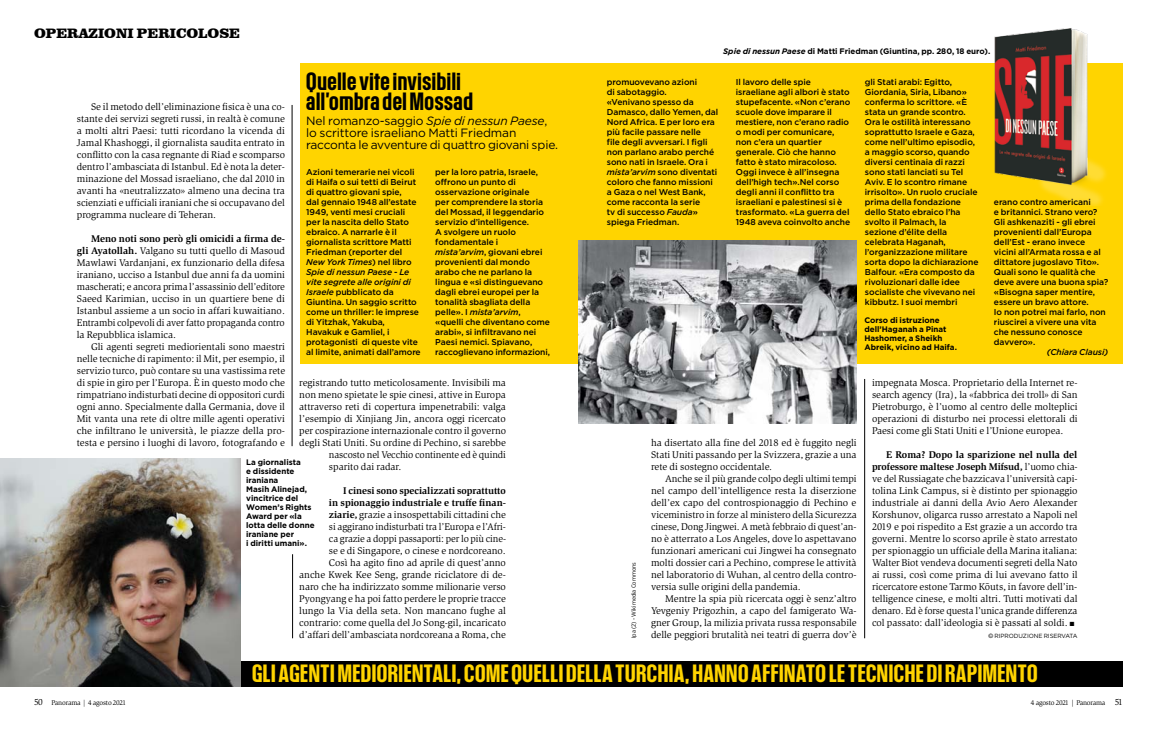
<style>
.page{position:relative;width:1157px;height:729px;background:#fff}
.page>*{position:absolute;margin:0;border:0;box-sizing:border-box;transform-origin:0 0}
.t1{font:500 24px "FC Kaiser";letter-spacing:.025em;color:#ffd400}
.t2{font:500 24px/20px "FC Kaiser";letter-spacing:.025em;color:#000}
.t3{font:900 14px "Clarendon BT";color:#000}
.t4{font:12px/12px "Gotham";letter-spacing:-.01em;color:#000}
.t5{font:10px/12px "Slimbach Std";color:#000;text-align:justify}
.t6{font:500 8.5px/10px "Gotham";letter-spacing:-.005em;color:#000}
.t7{font:italic 500 8.5px "Gotham";letter-spacing:-.005em;color:#000}
.t8{font:700 8px/9px "Gotham";color:#000}
.t9{font:7px "Slimbach Std";letter-spacing:-.025em;color:#000}
.t10{font:6px "Gotham Narrow";color:#000}
.t11{font:6px "Gotham";letter-spacing:-.01em;color:#000}
.s1{font-style:italic}
.s2{font-weight:700}
.s3{font-family:"Helvetica Neue"}
.s4{font-size:9px}
</style>
<div class="page">
<div style="left:300px;top:63px;width:823px;height:300px;background:#ffd400"></div>
<img style="left:994px;top:28px;width:112px;height:178px">
<hr style="left:292px;top:105px;width:1px;height:341px;background:#000">
<hr style="left:292px;top:554px;width:1px;height:84px;background:#000">
<hr style="left:864px;top:379px;width:1px;height:259px;background:#000">
<div style="left:197px;top:660px;width:926px;height:26px;background:#000"></div>
<img style="left:0;top:458px;width:241px;height:228px">
<img style="left:578px;top:240px;width:278px;height:183px">
<h2 class="t3" style="left:34px;top:24px;width:208px">OPERAZIONI PERICOLOSE</h2>
<p class="t8" style="left:723px;top:47px;width:269px"><span class="s1">Spie di nessun Paese</span> di Matti Friedman (Giuntina, pp. 280, 18 euro).</p>
<h1 class="t2" style="left:306px;top:70px;width:168px">QUELLE VITE INVISIBILI<br>ALL’OMBRA DEL MOSSAD</h1>
<p class="t4" style="left:306px;top:115px;width:253px">N el romanzo-saggio <span class="s1">Spie di nessun Paese</span>, lo scrittore israeliano Matti Friedman racconta le avventure di quattro giovani spie.</p>
<p class="t6" style="left:607px;top:77px;width:113px">promuovevano azioni<br>di sabotaggio.<br>«Venivano spesso da<br>Damasco, dallo Yemen, dal<br>Nord Africa. E per loro era più facile passare nelle<br>file degli avversari. I figli non parlano arabo perché sono nati in Israele. Ora i <span class="s1">mista’arvim</span> sono diventati coloro che fanno missioni a Gaza o nel West Bank, come racconta la serie<br>tv di successo <span class="s1">Fauda</span>» spiega Friedman.</p>
<p class="t6" style="left:736px;top:77px;width:116px">Il lavoro delle spie israeliane agli albori è stato stupefacente. «Non c’erano scuole dove imparare il mestiere, non c’erano radio o modi per comunicare, non c’era un quartier generale. Ciò che hanno fatto è stato miracoloso.<br>Oggi invece è all’insegna dell’high tech».Nel corso degli anni il conflitto tra israeliani e palestinesi si è trasformato. «La guerra del<br>1948 aveva coinvolto anche</p>
<p class="t6" style="left:865px;top:77px;width:115px">gli Stati arabi: Egitto,<br>Giordania, Siria, Libano» conferma lo scrittore. «È stata un grande scontro.<br>Ora le ostilità interessano soprattutto Israele e Gaza, come nell’ultimo episodio, a maggio scorso, quando diversi centinaia di razzi sono stati lanciati su Tel<br>Aviv. E lo scontro rimane irrisolto». Un ruolo cruciale prima della fondazione dello Stato ebraico l’ha svolto il Palmach, la sezione d’élite della celebrata Haganah, l’organizzazione militare sorta dopo la dichiarazione<br>Balfour. «Era composto da rivoluzionari dalle idee socialiste che vivevano nei kibbutz. I suoi membri</p>
<p class="t5" style="left:77px;top:101px;width:210px;text-indent:14px">Se il metodo dell’eliminazione fisica è una co&shy;stante dei servizi segreti russi, in realtà è comune a molti altri Paesi: tutti ricordano la vicenda di Jamal Khashoggi, il giornalista saudita entrato in conflitto con la casa regnante di Riad e scomparso dentro l’ambasciata di Istanbul. Ed è nota la deter&shy;minazione del Mossad israeliano, che dal 2010 in avanti ha «neutralizzato» almeno una decina tra scienziati e ufficiali iraniani che si occupavano del programma nucleare di Teheran.</p>
<p class="t5" style="left:77px;top:233px;width:210px;text-indent:14px"><span class="s2">Meno noti sono però gli omicidi a firma de&shy;gli Ayatollah.</span> Valgano su tutti quello di Masoud Mawlawi Vardanjani, ex funzionario della difesa iraniano, ucciso a Istanbul due anni fa da uomini mascherati; e ancora prima l’assassinio dell’editore Saeed Karimian, ucciso in un quartiere bene di Istanbul assieme a un socio in affari kuwaitiano.<br>Entrambi colpevoli di aver fatto propaganda contro la Repubblica islamica.</p>
<p class="t5" style="left:77px;top:341px;width:210px;text-indent:14px">Gli agenti segreti mediorientali sono maestri nelle tecniche di rapimento: il Mit, per esempio, il servizio turco, può contare su una vastissima rete di spie in giro per l’Europa. È in questo modo che rimpatriano indisturbati decine di oppositori curdi ogni anno. Specialmente dalla Germania, dove il Mit vanta una rete di oltre mille agenti operativi che infiltrano le università, le piazze della pro&shy;testa e persino i luoghi di lavoro, fotografando e</p>
<p class="t6" style="left:306px;top:167px;width:116px">Azioni temerarie nei vicoli di Haifa o sui tetti di Beirut di quattro giovani spie,<br>dal gennaio 1948 all’estate<br>1949, venti mesi cruciali per la nascita dello Stato ebraico. A narrarle è il giornalista scrittore Matti<br>Friedman (reporter del<br><span class="s1">New York Times</span>) nel libro<br><span class="s1">Spie di nessun Paese</span> - <span class="s1">Le vite segrete alle origini di<br>Israele</span> pubblicato da<br>Giuntina. Un saggio scritto come un thriller: le imprese di Yitzhak, Yakuba,<br>Havakuk e Gamliel, i protagonisti di queste vite al limite, animati dall’amore</p>
<p class="t6" style="left:435px;top:167px;width:116px">per la loro patria, Israele, offrono un punto di osservazione originale<br>per comprendere la storia del Mossad, il leggendario servizio d’intelligence.<br>A svolgere un ruolo fondamentale i <span class="s1">mista’arvim</span>, giovani ebrei provenienti dal mondo arabo che ne parlano la lingua e «si distinguevano dagli ebrei europei per la tonalità sbagliata della pelle». I <span class="s1">mista’arvim</span>, «quelli che diventano come arabi», si infiltravano nei<br>Paesi nemici. Spiavano, raccoglievano informazioni,</p>
<p class="t6" style="left:994px;top:197px;width:116px">erano contro americani<br>e britannici. Strano vero?<br>Gli ashkenaziti - gli ebrei provenienti dall’Europa dell’Est - erano invece vicini all’Armata rossa e al dittatore jugoslavo Tito».<br>Quali sono le qualità che deve avere una buona spia? «Bisogna saper mentire, essere un bravo attore.<br>Io non potrei mai farlo, non riuscirei a vivere una vita che nessuno conosce davvero».</p>
<p class="t7" style="left:1046px;top:346px;width:63px">(Chiara Clausi)</p>
<p class="t8" style="left:864px;top:316px;width:94px">Corso di istruzione dell’Haganah a Pinat<br>Hashomer, a Sheikh<br>Abreik, vicino ad Haifa.</p>
<p class="t5" style="left:299px;top:377px;width:208px">registrando tutto meticolosamente. Invisibili ma</p>
<p class="t5" style="left:299px;top:389px;width:208px">non meno spietate le spie cinesi, attive in Europa</p>
<p class="t5" style="left:299px;top:401px;width:208px">attraverso reti di copertura impenetrabili: valga</p>
<p class="t5" style="left:299px;top:413px;width:208px">l’esempio di Xinjiang Jin, ancora oggi ricercato</p>
<p class="t5" style="left:299px;top:425px;width:208px">per cospirazione internazionale contro il governo</p>
<p class="t5" style="left:299px;top:437px;width:208px">degli Stati Uniti. Su ordine di Pechino, si sarebbe</p>
<p class="t5" style="left:329px;top:449px;width:178px">nascosto nel Vecchio continente ed è quindi</p>
<p class="t5" style="left:329px;top:461px;width:74px">sparito dai radar.</p>
<p class="t5" style="left:299px;top:485px;width:208px;text-align:right"><span class="s2">I cinesi sono specializzati soprattutto<br>in spionaggio industriale e truffe finan&shy;ziarie,</span> grazie a insospettabili cittadini che<br>si aggirano indisturbati tra l’Europa e l’Afri-<br>ca grazie a doppi passaporti: per lo più cine-<br>se e di Singapore, o cinese e nordcoreano.<br>Così ha agito fino ad aprile di quest’anno<br>anche Kwek Kee Seng, grande riciclatore di de&shy;naro che ha indirizzato somme milionarie verso Pyongyang e ha poi fatto perdere le proprie tracce lungo la Via della seta. Non mancano fughe al contrario: come quella del Jo Song-gil, incaricato d’affari dell’ambasciata nordcoreana a Roma, che</p>
<h1 class="t1" style="left:252px;top:656px;width:787px">GLI AGENTI MEDIORIENTALI, COME QUELLI DELLA TURCHIA, HANNO AFFINATO LE TECNICHE DI RAPIMENTO</h1>
<p class="t5" style="left:872px;top:377px;width:207px">impegnata Mosca. Proprietario della Internet re&shy;search agency (Ira), la «fabbrica dei troll» di San Pietroburgo, è l’uomo al centro delle molteplici operazioni di disturbo nei processi elettorali di Paesi come gli Stati Uniti e l’Unione europea.</p>
<p class="t5" style="left:872px;top:449px;width:207px;text-indent:14px"><span class="s2">E Roma? Dopo la sparizione nel nulla del professore maltese Joseph Mifsud,</span> l’uomo chia&shy;ve del Russiagate che bazzicava l’università capi&shy;tolina Link Campus, si è distinto per spionaggio industriale ai danni della Avio Aero Alexander Korshunov, oligarca russo arrestato a Napoli nel 2019 e poi rispedito a Est grazie a un accordo tra governi. Mentre lo scorso aprile è stato arrestato per spionaggio un ufficiale della Marina italiana:<br>Walter Biot vendeva documenti segreti della Nato ai russi, così come prima di lui avevano fatto il ricercatore estone Tarmo Kõuts, in favore dell’in&shy;telligence cinese, e molti altri. Tutti motivati dal denaro. Ed è forse questa l’unica grande differenza col passato: dall’ideologia si è passati al soldi. ■</p>
<p class="t11" style="left:988px;top:632px;width:90px"><span class="s3">©</span> riproduzione riservata</p>
<p class="t5" style="left:651px;top:437px;width:207px">ha disertato alla fine del 2018 ed è fuggito negli Stati Uniti passando per la Svizzera, grazie a una rete di sostegno occidentale.</p>
<p class="t5" style="left:651px;top:473px;width:207px;text-indent:14px">Anche se il più grande colpo degli ultimi tempi nel campo dell’intelligence resta la diserzione dell’ex capo del controspionaggio di Pechino e viceministro in forze al ministero della Sicurezza cinese, Dong Jingwei. A metà febbraio di quest’an&shy;no è atterrato a Los Angeles, dove lo aspettavano funzionari americani cui Jingwei ha consegnato molti dossier cari a Pechino, comprese le attività nel laboratorio di Wuhan, al centro della contro&shy;versia sulle origini della pandemia.</p>
<p class="t5" style="left:651px;top:593px;width:207px;text-indent:14px">Mentre la spia più ricercata oggi è senz’altro Yevgeniy Prigozhin, a capo del famigerato Wa&shy;gner Group, la milizia privata russa responsabile delle peggiori brutalità nei teatri di guerra dov’è</p>
<p class="t8" style="left:246px;top:457px;width:70px">La giornalista<br>e dissidente iraniana<br>Masih Alinejad, vincitrice del<br>Women’s Rights<br>Award per «la lotta delle donne iraniane per<br>i diritti umani».</p>
<p class="t10" style="left:630px;top:638px;width:77px;rotate:-90deg">Ipa (2) - Wikimedia Commons</p>
<p class="t9" style="left:34px;top:698px;width:94px"><span class="s4">50</span> Panorama | 4 agosto 2021</p>
<p class="t9" style="left:1031px;top:698px;width:94px">4 agosto 2021 | Panorama <span class="s4">51</span></p>
</div>
